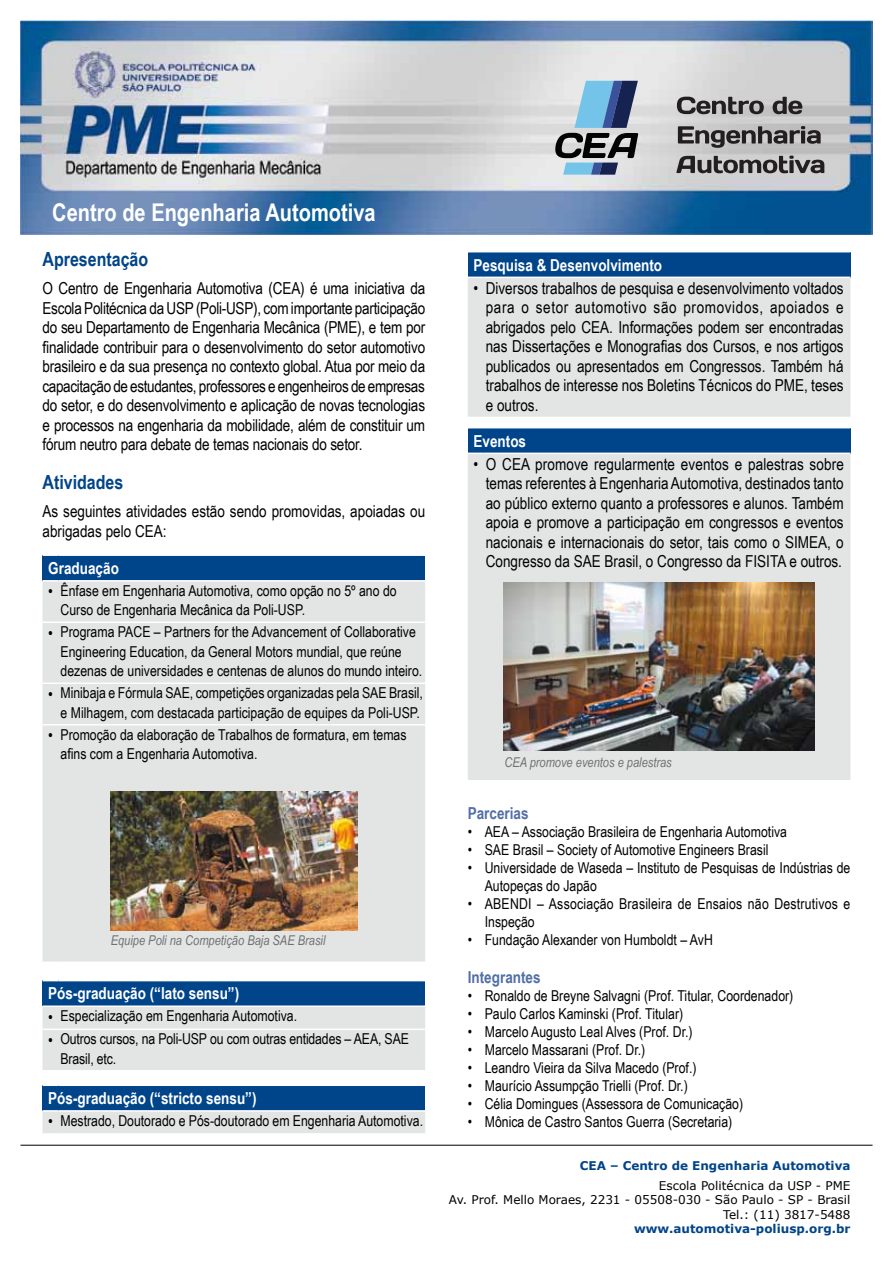
<style>
.page{position:relative;width:893px;height:1263px;background:#fff}
.page>*{position:absolute;margin:0;border:0;box-sizing:border-box;transform-origin:0 0}
.t1{font:700 24.45px "Arial Narrow";color:#fff}
.t2{font:700 19.5px "Arial Narrow";color:#004489}
.t3{font:16.5px/19.5px "Arial Narrow";color:#000;text-align:justify}
.t4{font:700 16.5px "Arial Narrow";color:#fff}
.t5{font:700 16.5px "Arial Narrow";color:#526ea6}
.t6{font:15px/19.5px "Arial Narrow";color:#000}
.t7{font:italic 13.5px "Arial Narrow";color:#707172}
.t8{font:12px/14.4px "Verdana";color:#000;text-align:right}
.t9{font:700 12px "Verdana";color:#004489}
.s1{font-size:16.5px}
</style>
<div class="page">
<img style="left:20px;top:20px;width:853px;height:215px">
<hr style="left:20px;top:1145px;width:852px;height:1px;background:#000">
<div style="left:468px;top:428px;width:382px;height:25px;background:#004489"></div>
<div style="left:468px;top:454px;width:382px;height:326px;background:#e3e4e4"></div>
<div style="left:43px;top:555px;width:382px;height:26px;background:#004489"></div>
<div style="left:43px;top:581px;width:382px;height:380px;background:#e3e4e4"></div>
<hr style="left:58px;top:621px;width:367px;height:2px;background:#fff">
<svg style="left:43px;top:682px;width:15px;height:2px"></svg>
<hr style="left:58px;top:682px;width:367px;height:2px;background:#fff">
<svg style="left:43px;top:724px;width:15px;height:1px"></svg>
<hr style="left:58px;top:724px;width:367px;height:1px;background:#fff">
<svg style="left:43px;top:961px;width:15px;height:1px"></svg>
<svg style="left:43px;top:621px;width:15px;height:2px"></svg>
<svg style="left:43px;top:555px;width:15px;height:1px"></svg>
<hr style="left:58px;top:554px;width:367px;height:2px;background:#fff">
<svg style="left:43px;top:580px;width:15px;height:1px"></svg>
<hr style="left:58px;top:580px;width:367px;height:1px;background:#fff">
<div style="left:43px;top:981px;width:382px;height:25px;background:#004489"></div>
<div style="left:43px;top:1005px;width:382px;height:65px;background:#e3e4e4"></div>
<hr style="left:58px;top:1005px;width:367px;height:2px;background:#fff">
<div style="left:43px;top:1085px;width:382px;height:26px;background:#004489"></div>
<svg style="left:43px;top:1085px;width:15px;height:1px"></svg>
<hr style="left:58px;top:1084px;width:367px;height:2px;background:#fff">
<div style="left:43px;top:1110px;width:382px;height:24px;background:#e3e4e4"></div>
<hr style="left:58px;top:1110px;width:367px;height:2px;background:#fff">
<img style="left:504px;top:582px;width:311px;height:169px">
<div style="left:468px;top:252px;width:382px;height:25px;background:#004489"></div>
<div style="left:468px;top:278px;width:382px;height:139px;background:#e3e4e4"></div>
<img style="left:111px;top:792px;width:246px;height:138px">
<svg style="left:555px;top:81px;width:83px;height:94px;background:#869aac"></svg>
<svg style="left:677px;top:97px;width:87px;height:17px"></svg>
<svg style="left:773px;top:97px;width:29px;height:17px"></svg>
<svg style="left:678px;top:126px;width:143px;height:22px;background:#848383"></svg>
<svg style="left:676px;top:156px;width:148px;height:17px;background:#7c7a7b"></svg>
<h1 class="t1" style="left:52px;top:193px;width:325px">Centro de Engenharia Automotiva</h1>
<h2 class="t2" style="left:43px;top:245px;width:107px">Apresentação</h2>
<p class="t3" style="left:43px;top:278px;width:384px">O Centro de Engenharia Automotiva (CEA) é uma iniciativa da Escola Politécnica da USP (Poli-USP), com importante participação do seu Departamento de Engenharia Mecânica (PME), e tem por finalidade contribuir para o desenvolvimento do setor automotivo brasileiro e da sua presença no contexto global. Atua por meio da capacitação de estudantes, professores e engenheiros de empresas do setor, e do desenvolvimento e aplicação de novas tecnologias e processos na engenharia da mobilidade, além de constituir um fórum neutro para debate de temas nacionais do setor.</p>
<h2 class="t2" style="left:43px;top:468px;width:82px">Atividades</h2>
<p class="t3" style="left:43px;top:501px;width:384px">As seguintes atividades estão sendo promovidas, apoiadas ou abrigadas pelo CEA:</p>
<p class="t4" style="left:48px;top:556px;width:72px">Graduação</p>
<p class="t6" style="left:61px;top:580px;width:338px;text-indent:-12px"><span class="s1">•</span> Ênfase em Engenharia Automotiva, como opção no 5º ano do<br>Curso de Engenharia Mecânica da Poli-USP.</p>
<p class="t6" style="left:61px;top:622px;width:363px;text-indent:-12px"><span class="s1">•</span> Programa PACE – Partners for the Advancement of Collaborative<br>Engineering Education, da General Motors mundial, que reúne dezenas de universidades e centenas de alunos do mundo inteiro.</p>
<p class="t6" style="left:48px;top:683px;width:376px;text-align:right"><span class="s1">•</span> Minibaja e Fórmula SAE, competições organizadas pela SAE Brasil, e Milhagem, com destacada participação de equipes da Poli-USP.</p>
<p class="t6" style="left:61px;top:724px;width:347px;text-indent:-12px"><span class="s1">•</span> Promoção da elaboração de Trabalhos de formatura, em temas afins com a Engenharia Automotiva.</p>
<p class="t7" style="left:111px;top:930px;width:216px">Equipe Poli na Competição Baja SAE Brasil</p>
<p class="t4" style="left:48px;top:981px;width:192px">Pós-graduação (“lato sensu”)</p>
<p class="t6" style="left:48px;top:1006px;width:251px"><span class="s1">•</span> Especialização em Engenharia Automotiva.</p>
<p class="t6" style="left:61px;top:1029px;width:350px;text-indent:-12px"><span class="s1">•</span> Outros cursos, na Poli-USP ou com outras entidades – AEA, SAE<br>Brasil, etc.</p>
<p class="t4" style="left:48px;top:1086px;width:210px">Pós-graduação (“stricto sensu”)</p>
<p class="t6" style="left:48px;top:1110px;width:376px"><span class="s1">•</span> Mestrado, Doutorado e Pós-doutorado em Engenharia Automotiva.</p>
<p class="t4" style="left:473px;top:252px;width:190px">Pesquisa &amp; Desenvolvimento</p>
<p class="t3" style="left:486px;top:277px;width:359px;text-indent:-12px">• Diversos trabalhos de pesquisa e desenvolvimento voltados para o setor automotivo são promovidos, apoiados e abrigados pelo CEA. Informações podem ser encontradas nas Dissertações e Monografias dos Cursos, e nos artigos publicados ou apresentados em Congressos. Também há trabalhos de interesse nos Boletins Técnicos do PME, teses e outros.</p>
<p class="t4" style="left:473px;top:428px;width:54px">Eventos</p>
<p class="t3" style="left:486px;top:453px;width:360px;text-indent:-12px">• O CEA promove regularmente eventos e palestras sobre temas referentes à Engenharia Automotiva, destinados tanto ao público externo quanto a professores e alunos. Também apoia e promove a participação em congressos e eventos nacionais e internacionais do setor, tais como o SIMEA, o Congresso da SAE Brasil, o Congresso da FISITA e outros.</p>
<p class="t7" style="left:505px;top:753px;width:169px">CEA promove eventos e palestras</p>
<p class="t5" style="left:468px;top:801px;width:62px">Parcerias</p>
<p class="t6" style="left:468px;top:821px;width:321px">• AEA – Associação Brasileira de Engenharia Automotiva</p>
<p class="t6" style="left:468px;top:839px;width:302px">• SAE Brasil – Society of Automotive Engineers Brasil</p>
<p class="t6" style="left:485px;top:858px;width:367px;line-height:18px;text-indent:-17px">• Universidade de Waseda – Instituto de Pesquisas de Indústrias de<br>Autopeças do Japão</p>
<p class="t6" style="left:485px;top:894px;width:367px;line-height:18px;text-indent:-17px">• ABENDI – Associação Brasileira de Ensaios não Destrutivos e<br>Inspeção</p>
<p class="t6" style="left:468px;top:929px;width:247px">• Fundação Alexander von Humboldt – AvH</p>
<p class="t5" style="left:468px;top:964px;width:74px">Integrantes</p>
<p class="t6" style="left:468px;top:985px;width:327px">• Ronaldo de Breyne Salvagni (Prof. Titular, Coordenador)</p>
<p class="t6" style="left:468px;top:1003px;width:217px">• Paulo Carlos Kaminski (Prof. Titular)</p>
<p class="t6" style="left:468px;top:1021px;width:226px">• Marcelo Augusto Leal Alves (Prof. Dr.)</p>
<p class="t6" style="left:468px;top:1039px;width:179px">• Marcelo Massarani (Prof. Dr.)</p>
<p class="t6" style="left:468px;top:1057px;width:230px">• Leandro Vieira da Silva Macedo (Prof.)</p>
<p class="t6" style="left:468px;top:1075px;width:222px">• Maurício Assumpção Trielli (Prof. Dr.)</p>
<p class="t6" style="left:468px;top:1093px;width:277px">• Célia Domingues (Assessora de Comunicação)</p>
<p class="t6" style="left:468px;top:1111px;width:266px">• Mônica de Castro Santos Guerra (Secretaria)</p>
<p class="t9" style="left:580px;top:1157px;width:272px">CEA – Centro de Engenharia Automotiva</p>
<p class="t8" style="left:449px;top:1178px;width:403px">Escola Politécnica da USP - PME<br>Av. Prof. Mello Moraes, 2231 - 05508-030 - São Paulo - SP - Brasil<br>Tel.: (11) 3817-5488</p>
<p class="t9" style="left:634px;top:1220px;width:218px">www.automotiva-poliusp.org.br</p>
</div>
